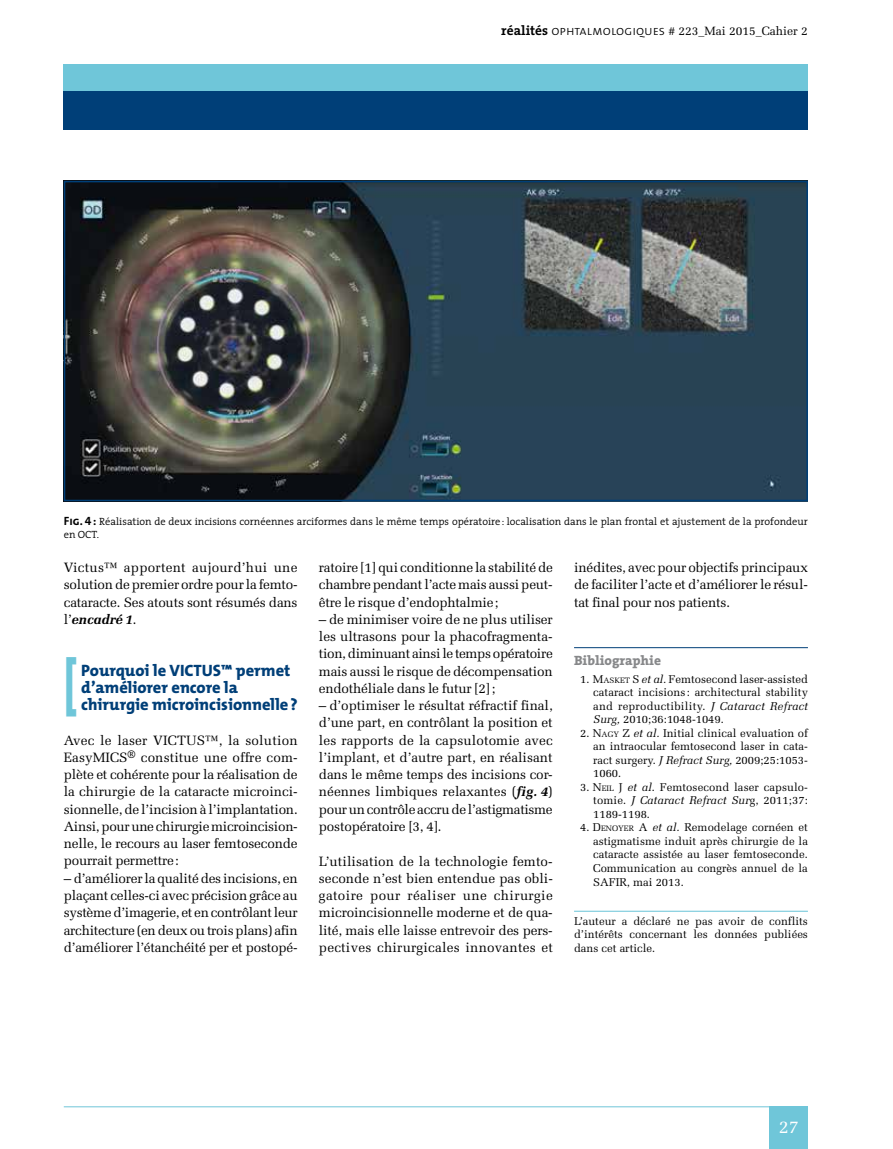
<style>
.page{position:relative;width:893px;height:1149px;background:#fff}
.page>*{position:absolute;margin:0;border:0;box-sizing:border-box;transform-origin:0 0}
.t1{font:800 60px "The Mix";color:#6fc6d9;scale:.7 1}
.t2{font:18px "Melior";color:#fff}
.t3{font:800 16.5px/17.2px "The Mix";color:#003f78}
.t4{font:13.5px/17.2px "Melior";letter-spacing:-.015em;color:#000;text-align:justify}
.t5{font:800 13.5px "The Serif";color:#87888a}
.t6{font:12px "Melior";color:#000}
.t7{font:11.25px/13.5px "Melior";color:#000;text-align:justify}
.t8{font:300 10.5px/12.8px "The Serif";color:#000}
.s1{font-family:"The Serif";font-weight:700;font-size:13.5px}
.s2{font-family:"The Sans Light Caps";font-size:13.5px}
.s3{font-family:"The Sans Bold Caps";font-weight:400;font-size:12px}
.s4{font-weight:700;font-style:italic}
.s5{font-style:inherit}
.s6{font-size:7.8px}
.s7{font-style:italic}
</style>
<div class="page">
<div style="left:64px;top:64px;width:744px;height:27px;background:#6fc6d9"></div>
<div style="left:64px;top:91px;width:744px;height:39px;background:#003f78"></div>
<div style="left:770px;top:1106px;width:38px;height:42px;background:#6fc6d9"></div>
<hr style="left:64px;top:1106px;width:744px;height:1px;background:#6fc6d9">
<hr style="left:574px;top:647px;width:234px;height:1px;background:#003f78">
<hr style="left:574px;top:910px;width:234px;height:1px;background:#6fc6d9">
<img style="left:67px;top:184px;width:738px;height:314px">
<div style="left:64px;top:181px;width:744px;height:320px;border:2px solid #003f78"></div>
<p class="t6" style="left:501px;top:24px;width:308px"><span class="s1">réalités</span> <span class="s2">ophtalmologiques</span> # 223_Mai 2015_Cahier 2</p>
<p class="t8" style="left:64px;top:514px;width:746px"><span class="s3">Fig. 4:</span> Réalisation de deux incisions cornéennes arciformes dans le même temps opératoire: localisation dans le plan frontal et ajustement de la profondeur en OCT.</p>
<p class="t4" style="left:64px;top:558px;width:235px">Victus™ apportent aujourd’hui une solution de premier ordre pour la femto&shy;cataracte. Ses atouts sont résumés dans l’<span class="s4">encadré 1</span>.</p>
<h1 class="t1" style="left:64px;top:633px;width:21px">[</h1>
<p class="t3" style="left:81px;top:660px;width:218px">Pourquoi le VICTUS™ permet d’améliorer encore la chirurgie microincisionnelle?</p>
<p class="t4" style="left:64px;top:731px;width:236px">Avec le laser VICTUS™, la solution EasyMICS<sup>®</sup> constitue une offre com&shy;plète et cohérente pour la réalisation de la chirurgie de la cataracte microinci&shy;sionnelle, de l’incision à l’implantation.<br>Ainsi, pour une chirurgie microincision&shy;nelle, le recours au laser femtoseconde pourrait permettre:</p>
<p class="t4" style="left:64px;top:869px;width:235px">– d’améliorer la qualité des incisions, en plaçant celles-ci avec précision grâce au système d’imagerie, et en contrôlant leur architecture (en deux ou trois plans) afin d’améliorer l’étanchéité per et postopé-</p>
<p class="t4" style="left:319px;top:558px;width:235px">ratoire [1] qui conditionne la stabilité de chambre pendant l’acte mais aussi peut&shy;être le risque d’endophtalmie;</p>
<p class="t4" style="left:319px;top:610px;width:235px">– de minimiser voire de ne plus utiliser les ultrasons pour la phacofragmenta&shy;tion, diminuant ainsi le temps opératoire mais aussi le risque de décompensation endothéliale dans le futur [2];</p>
<p class="t4" style="left:319px;top:696px;width:235px">– d’optimiser le résultat réfractif final, d’une part, en contrôlant la position et les rapports de la capsulotomie avec l’implant, et d’autre part, en réalisant dans le même temps des incisions cor&shy;néennes limbiques relaxantes (<span class="s4">fig. 4</span>) pour un contrôle accru de l’astigmatisme postopératoire [3, 4].</p>
<p class="t4" style="left:319px;top:852px;width:235px">L’utilisation de la technologie femto&shy;seconde n’est bien entendue pas obli&shy;gatoire pour réaliser une chirurgie microincisionnelle moderne et de qua&shy;lité, mais elle laisse entrevoir des pers&shy;pectives chirurgicales innovantes et</p>
<p class="t4" style="left:574px;top:558px;width:235px">inédites, avec pour objectifs principaux de faciliter l’acte et d’améliorer le résul&shy;tat final pour nos patients.</p>
<p class="t5" style="left:574px;top:649px;width:89px">Bibliographie</p>
<p class="t7" style="left:593px;top:672px;width:216px;text-indent:-13px">1. <span class="s5">M</span><span class="s6">ASKET</span> <span class="s5">S</span> <span class="s7">et al.</span> Femtosecond laser-assisted cataract incisions : architectural stability and reproductibility. <span class="s7">J Cataract Refract Surg,</span> 2010;36:1048-1049.</p>
<p class="t7" style="left:593px;top:726px;width:216px;text-indent:-13px">2. <span class="s5">N</span><span class="s6">AGY</span> <span class="s5">Z</span> <span class="s7">et al.</span> Initial clinical evaluation of an intraocular femtosecond laser in cata&shy;ract surgery. <span class="s7">J Refract Surg,</span> 2009;25:1053- 1060.</p>
<p class="t7" style="left:593px;top:780px;width:216px;text-indent:-13px">3. <span class="s5">N</span><span class="s6">EIL</span> <span class="s5">J</span> <span class="s7">et al</span>. Femtosecond laser capsulo&shy;tomie. <span class="s7">J Cataract Refract Sur</span>g, 2011;37:<br>1189-1198.</p>
<p class="t7" style="left:593px;top:820px;width:216px;text-indent:-13px">4. <span class="s5">D</span><span class="s6">ENOYER</span> <span class="s5">A</span> <span class="s7">et al.</span> Remodelage cornéen et astigmatisme induit après chirurgie de la cataracte assistée au laser femtoseconde.<br>Communication au congrès annuel de la SAFIR, mai 2013.</p>
<p class="t7" style="left:574px;top:913px;width:235px">L’auteur a déclaré ne pas avoir de conflits d’intérêts concernant les données publiées dans cet article.</p>
<h2 class="t2" style="left:779px;top:1115px;width:22px">27</h2>
</div>
